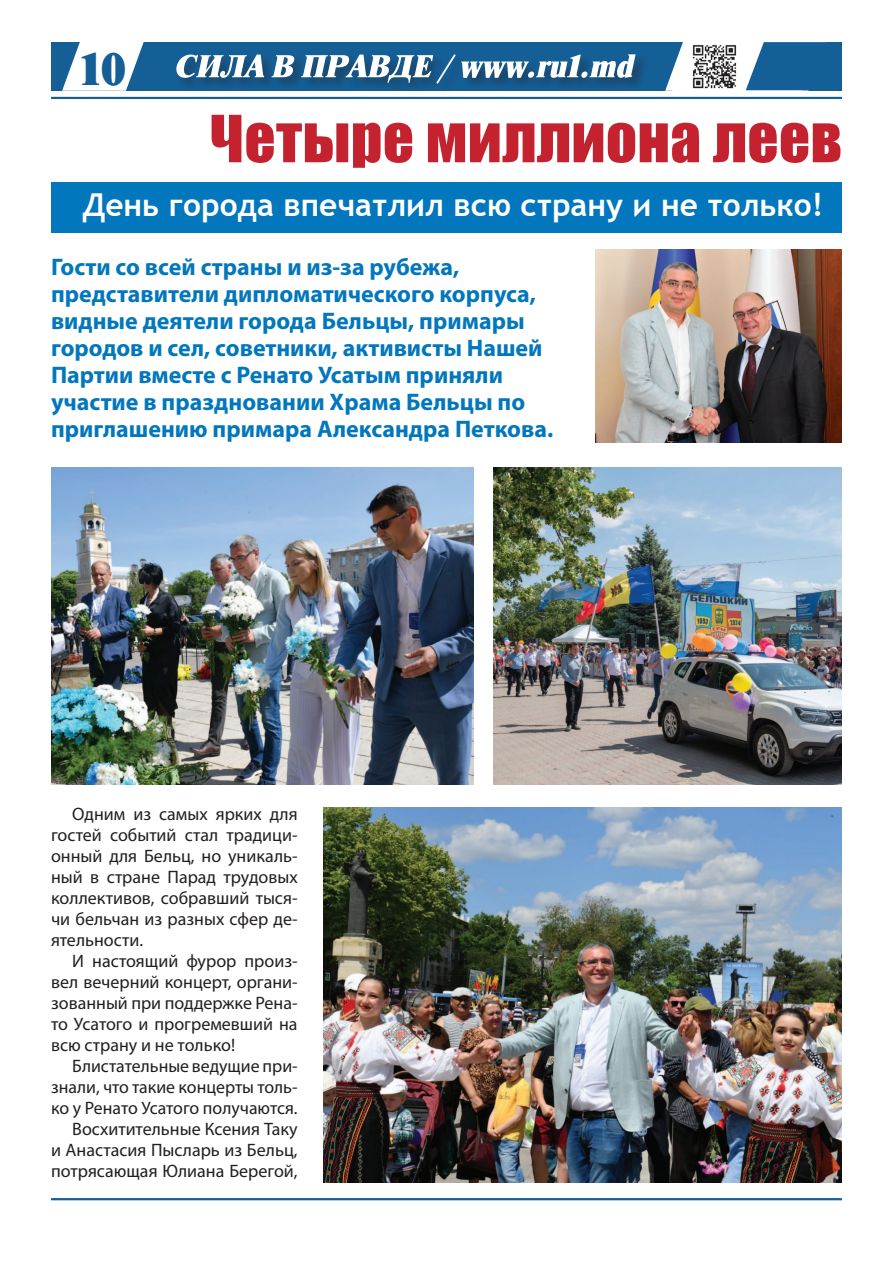
<style>
.page{position:relative;width:893px;height:1263px;background:#fff}
.page>*{position:absolute;margin:0;border:0;box-sizing:border-box;transform-origin:0 0}
.t1{font:60px "Impact";letter-spacing:.01em;color:#c52230}
.t2{font:45.15px "Newton X";color:#155f97}
.t3{font:700 31.5px "Trebuchet MS";color:#fff}
.t4{font:700 24px/27px "Myriad Pro";color:#0277bd}
.t5{font:18px/21px "Myriad Pro";color:#231f20;text-align:justify}
</style>
<div class="page">
<hr style="left:51px;top:1198px;width:791px;height:2px;background:#155f97">
<div style="left:51px;top:42px;width:791px;height:48px;background:#155f97"></div>
<svg style="left:62px;top:42px;width:83px;height:49px"></svg>
<hr style="left:51px;top:97px;width:791px;height:2px;background:#155f97">
<div style="left:175px;top:52px;width:474px;height:45px;background:#231f20;opacity:.45"></div>
<svg style="left:175px;top:54px;width:461px;height:30px"></svg>
<div style="left:51px;top:182px;width:791px;height:50px;background:#0277bd"></div>
<img style="left:595px;top:250px;width:247px;height:192px">
<svg style="left:665px;top:42px;width:177px;height:49px"></svg>
<img style="left:51px;top:468px;width:422px;height:316px">
<img style="left:493px;top:468px;width:349px;height:316px">
<img style="left:323px;top:807px;width:519px;height:375px">
<h2 class="t2" style="left:81px;top:41px;width:47px">10</h2>
<h1 class="t1" style="left:209px;top:92px;width:634px">Четыре миллиона леев</h1>
<h3 class="t3" style="left:82px;top:185px;width:742px">День города впечатлил всю страну и не только!</h3>
<p class="t4" style="left:51px;top:253px;width:504px">Гости со всей страны и из-за рубежа, представители дипломатического корпуса, видные деятели города Бельцы, примары городов и сел, советники, активисты Нашей Партии вместе с Ренато Усатым приняли участие в праздновании Храма Бельцы по приглашению примара Александра Петкова.</p>
<p class="t5" style="left:51px;top:803px;width:248px;text-indent:21px">Одним из самых ярких для гостей событий стал традици&shy;онный для Бельц, но уникаль&shy;ный в стране Парад трудовых коллективов, собравший тыся&shy;чи бельчан из разных сфер де&shy;ятельности.</p>
<p class="t5" style="left:51px;top:950px;width:248px;text-indent:21px">И настоящий фурор произ&shy;вел вечерний концерт, органи&shy;зованный при поддержке Рена&shy;то Усатого и прогремевший на всю страну и не только!</p>
<p class="t5" style="left:51px;top:1055px;width:248px;text-align:right">Блистательные ведущие при&shy;знали, что такие концерты толь&shy;ко у Ренато Усатого получаются.<br>Восхитительные Ксения Таку<br>и Анастасия Пысларь из Бельц, потрясающая Юлиана Берегой,</p>
</div>
